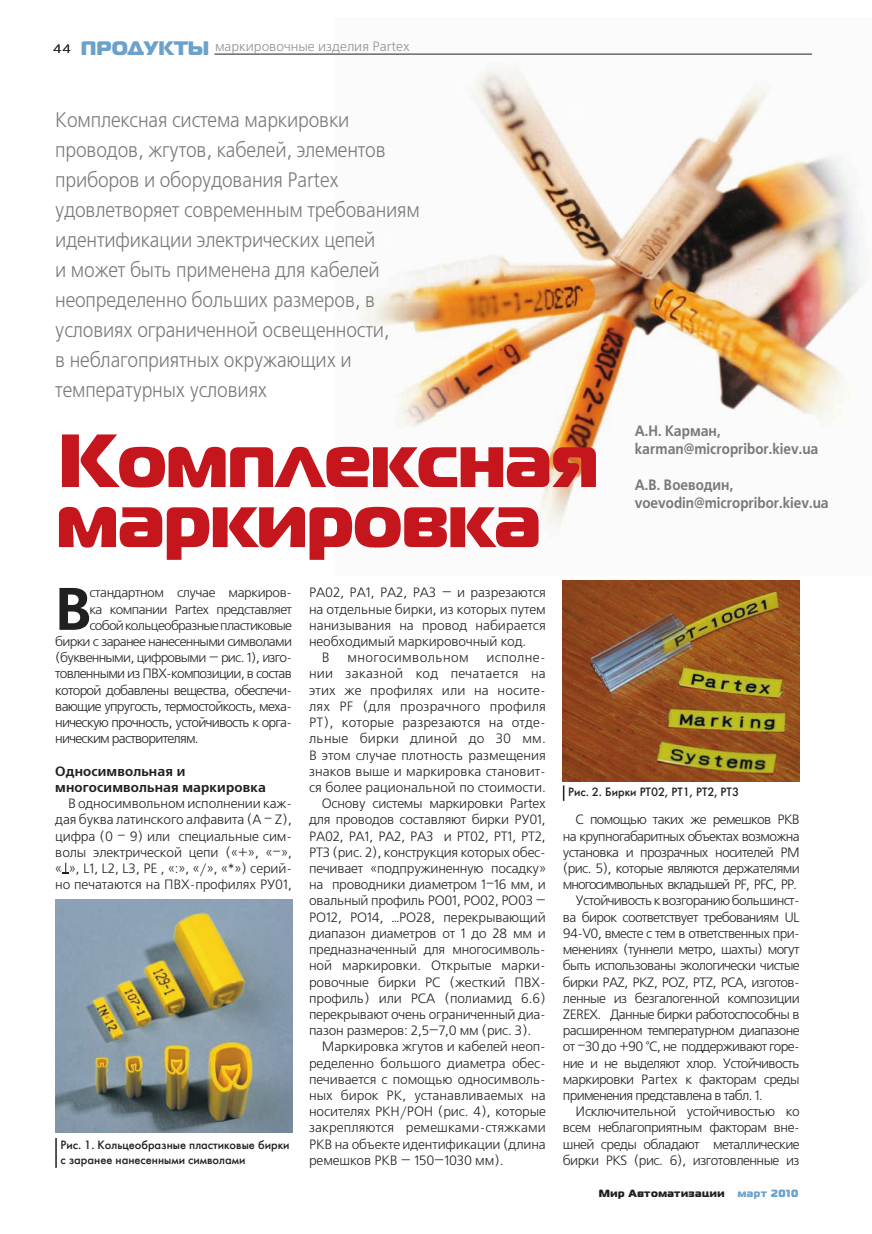
<style>
.page{position:relative;width:872px;height:1234px;background:#fff}
.page>*{position:absolute;margin:0;border:0;box-sizing:border-box;transform-origin:0 0}
.t1{font:75px/60px "Magistral Black C";letter-spacing:.005em;color:#c4161c}
.t2{font:700 59.85px "Free Set C";color:#221f1f}
.t3{font:21px/30px "Free Set C";letter-spacing:-.005em;color:#7b7879;scale:.9 1}
.t4{font:700 15px/18px "Free Set C";letter-spacing:.005em;color:#7b7879;scale:.9 1}
.t5{font:13.5px/16.2px "Free Set C";letter-spacing:-.015em;color:#221f1f;text-align:justify}
.t6{font:13.5px "Free Set C";letter-spacing:-.045em;color:#221f1f}
.t7{font:13.5px "Free Set C";letter-spacing:-.035em;color:#221f1f}
.t8{font:13.5px "Free Set C";letter-spacing:.005em;color:#221f1f}
.t9{font:13.5px "Free Set C";letter-spacing:.015em;color:#221f1f}
.t10{font:13.5px "Free Set C";letter-spacing:.02em;color:#221f1f}
.t11{font:700 13.5px/16.2px "Free Set C";letter-spacing:.015em;color:#221f1f}
.t12{font:13.5px "Free Set C";letter-spacing:.005em;color:#918f8f}
.t13{font:13.5px "Free Set C";letter-spacing:-.07em;color:#221f1f}
.t14{font:13.5px "Free Set C";letter-spacing:.01em;color:#221f1f}
.t15{font:13.5px "Free Set C";letter-spacing:.035em;color:#221f1f}
.t16{font:13.05px/16.2px "Free Set C";letter-spacing:-.05em;color:#221f1f;text-align:right}
.t17{font:12px/14.4px "Futuris C";letter-spacing:.005em;color:#221f1f}
.t18{font:10.5px "Magistral Black C";letter-spacing:.055em;color:#221f1f}
.t19{font:10.5px "Magistral Black C";letter-spacing:.055em;color:#6ba1ca}
.s1{font-family:"Magistral Black C";font-size:19.5px;color:#6ba1ca}
.s2{font-size:13.5px}
</style>
<div class="page">
<img style="left:335px;top:53px;width:530px;height:473px">
<svg style="left:61px;top:862px;width:8px;height:11px"></svg>
<hr style="left:55px;top:1137px;width:2px;height:30px;background:#221f1f">
<img style="left:55px;top:899px;width:237px;height:232px">
<svg style="left:563px;top:785px;width:1px;height:15px"></svg>
<img style="left:563px;top:580px;width:236px;height:201px">
<hr style="left:214px;top:54px;width:598px;height:1px;background:#221f1f">
<p class="t12" style="left:53px;top:38px;width:358px"><sub>44</sub> <span class="s1">ПРОДУКТЫ</span> маркировочные изделия Partex</p>
<p class="t3" style="left:55px;top:105px;width:406px">Комплексная система маркировки проводов, жгутов, кабелей, элементов приборов и оборудования Partex удовлетворяет современным требованиям идентификации электрических цепей<br>и может быть применена для кабелей неопределенно больших размеров, в условиях ограниченной освещенности,<br>в неблагоприятных окружающих и температурных условиях</p>
<h1 class="t1" style="left:57px;top:431px;width:542px">Комплексная маркировка</h1>
<p class="t4" style="left:635px;top:422px;width:205px">А.Н. Карман, karman@micropribor.kiev.ua</p>
<p class="t4" style="left:635px;top:476px;width:217px">А.В. Воеводин, voevodin@micropribor.kiev.ua</p>
<h2 class="t2" style="left:55px;top:574px;width:39px">В</h2>
<p class="t16" style="left:55px;top:584px;width:238px">стандартном случае маркиров-<br>ка компании Partex представляет собойкольцеобразныепластиковые бирки с заранее нанесенными символами (буквенными, цифровыми — рис. 1), <span class="s2">изго-</span></p>
<p class="t5" style="left:55px;top:665px;width:238px">товленными из ПВХ-композиции, в состав которой добавлены вещества, обеспечи&shy;вающие упругость, термостойкость, меха&shy;ническую прочность, устойчивость к орга&shy;ническим растворителям.</p>
<p class="t11" style="left:55px;top:762px;width:212px">Односимвольная и многосимвольная маркировка</p>
<p class="t5" style="left:55px;top:795px;width:238px;text-indent:13px">В односимвольном исполнении каж&shy;дая буква латинского алфавита (A – Z), цифра (0 – 9) или специальные сим&shy;волы электрической цепи («+», «–», « », L1, L2, L3, PE , «:», «/», «*») серий&shy;но печатаются на ПВХ-профилях РУ01,</p>
<p class="t17" style="left:60px;top:1137px;width:230px">Рис. 1. Кольцеобразные пластиковые бирки с заранее нанесенными символами</p>
<p class="t5" style="left:309px;top:584px;width:238px">РА02, РА1, РА2, РА3 — и разрезаются</p>
<p class="t5" style="left:309px;top:600px;width:238px">на отдельные бирки, из которых путем</p>
<p class="t8" style="left:309px;top:617px;width:238px">нанизывания на провод набирается</p>
<p class="t5" style="left:309px;top:633px;width:219px">необходимый маркировочный код.</p>
<p class="t5" style="left:322px;top:649px;width:9px">В</p>
<p class="t15" style="left:347px;top:649px;width:123px">многосимвольном</p>
<p class="t15" style="left:486px;top:649px;width:61px">исполне-</p>
<p class="t10" style="left:309px;top:665px;width:238px">нии заказной код печатается на</p>
<p class="t9" style="left:309px;top:682px;width:238px">этих же профилях или на носите-</p>
<p class="t9" style="left:309px;top:698px;width:238px">лях PF (для прозрачного профиля</p>
<p class="t9" style="left:309px;top:714px;width:238px">РТ), которые разрезаются на отде-</p>
<p class="t10" style="left:309px;top:730px;width:238px">льные бирки длиной до 30 мм.</p>
<p class="t8" style="left:309px;top:746px;width:238px">В этом случае плотность размещения</p>
<p class="t8" style="left:309px;top:763px;width:238px">знаков выше и маркировка становит-</p>
<p class="t8" style="left:309px;top:779px;width:238px">ся более рациональной по стоимости.</p>
<p class="t5" style="left:322px;top:795px;width:225px">Основу системы маркировки Partex</p>
<p class="t5" style="left:309px;top:811px;width:238px">для проводов составляют бирки РУ01,</p>
<p class="t5" style="left:309px;top:827px;width:238px">РА02, РА1, РА2, РА3 и РТ02, РТ1, РТ2,</p>
<p class="t5" style="left:309px;top:843px;width:238px">РТ3 (рис. 2), конструкция которых обес-</p>
<p class="t5" style="left:309px;top:860px;width:238px">печивает «подпружиненную посадку»</p>
<p class="t5" style="left:309px;top:876px;width:238px">на проводники диаметром 1–16 мм, и</p>
<p class="t5" style="left:309px;top:892px;width:238px">овальный профиль РО01, РО02, РО03 —</p>
<p class="t5" style="left:309px;top:908px;width:238px">РО12, РО14, …РО28, перекрывающий</p>
<p class="t5" style="left:309px;top:924px;width:238px">диапазон диаметров от 1 до 28 мм и</p>
<p class="t5" style="left:309px;top:941px;width:238px">предназначенный для многосимволь-</p>
<p class="t5" style="left:309px;top:957px;width:238px">ной маркировки. Открытые марки-</p>
<p class="t5" style="left:309px;top:973px;width:238px">ровочные бирки РС (жесткий ПВХ-</p>
<p class="t5" style="left:309px;top:989px;width:238px">профиль) или РСА (полиамид 6.6)</p>
<p class="t5" style="left:309px;top:1005px;width:238px">перекрывают очень ограниченный диа-</p>
<p class="t5" style="left:309px;top:1022px;width:224px">пазон размеров: 2,5—7,0 мм (рис. 3).</p>
<p class="t5" style="left:322px;top:1038px;width:225px">Маркировка жгутов и кабелей неоп-</p>
<p class="t5" style="left:309px;top:1054px;width:238px">ределенно большого диаметра обес-</p>
<p class="t5" style="left:309px;top:1070px;width:238px">печивается с помощью односимволь-</p>
<p class="t8" style="left:309px;top:1087px;width:238px">ных бирок РК, устанавливаемых на</p>
<p class="t5" style="left:309px;top:1103px;width:238px">носителях РКН/РОН (рис. 4), которые</p>
<p class="t14" style="left:309px;top:1119px;width:238px">закрепляются ремешками-стяжками</p>
<p class="t5" style="left:309px;top:1135px;width:238px">РКВ на объекте идентификации (длина</p>
<p class="t5" style="left:309px;top:1151px;width:196px">ремешков РКВ — 150—1030 мм).</p>
<p class="t17" style="left:568px;top:785px;width:172px">Рис. 2. Бирки РТ02, РТ1, РТ2, РТ3</p>
<p class="t6" style="left:575px;top:811px;width:225px">С помощью таких же ремешков РКВ</p>
<p class="t6" style="left:563px;top:827px;width:238px">на крупногабаритных объектах возможна</p>
<p class="t6" style="left:563px;top:844px;width:238px">установка и прозрачных носителей РМ</p>
<p class="t6" style="left:563px;top:860px;width:238px">(рис. 5), которые являются держателями</p>
<p class="t13" style="left:563px;top:876px;width:235px">многосимвольных вкладышей PF, PFC, PP.</p>
<p class="t6" style="left:575px;top:892px;width:225px">Устойчивость к возгоранию большинст-</p>
<p class="t6" style="left:563px;top:908px;width:238px">ва бирок соответствует требованиям UL</p>
<p class="t6" style="left:563px;top:925px;width:238px">94-V0, вместе с тем в ответственных при-</p>
<p class="t6" style="left:563px;top:941px;width:238px">менениях (туннели метро, шахты) могут</p>
<p class="t6" style="left:563px;top:957px;width:238px">быть использованы экологически чистые</p>
<p class="t6" style="left:563px;top:973px;width:238px">бирки PAZ, PKZ, POZ, PTZ, PCA, изготов-</p>
<p class="t7" style="left:563px;top:989px;width:238px">ленные из безгалогенной композиции</p>
<p class="t6" style="left:563px;top:1006px;width:238px">ZEREX. Данные бирки работоспособны в</p>
<p class="t6" style="left:563px;top:1022px;width:238px">расширенном температурном диапазоне</p>
<p class="t6" style="left:563px;top:1038px;width:238px">от –30 до +90 °С, не поддерживают горе-</p>
<p class="t6" style="left:563px;top:1054px;width:238px">ние и не выделяют хлор. Устойчивость</p>
<p class="t7" style="left:563px;top:1070px;width:238px">маркировки Partex к факторам среды</p>
<p class="t6" style="left:563px;top:1087px;width:201px">применения представлена в табл. 1.</p>
<p class="t5" style="left:575px;top:1103px;width:225px">Исключительной устойчивостью ко</p>
<p class="t7" style="left:563px;top:1119px;width:238px">всем неблагоприятным факторам вне-</p>
<p class="t7" style="left:563px;top:1135px;width:238px">шней среды обладают металлические</p>
<p class="t7" style="left:563px;top:1151px;width:238px">бирки PKS (рис. 6), изготовленные из</p>
<p class="t18" style="left:599px;top:1187px;width:127px">Мир Автоматизации</p>
<p class="t19" style="left:738px;top:1187px;width:62px">март 2010</p>
</div>
